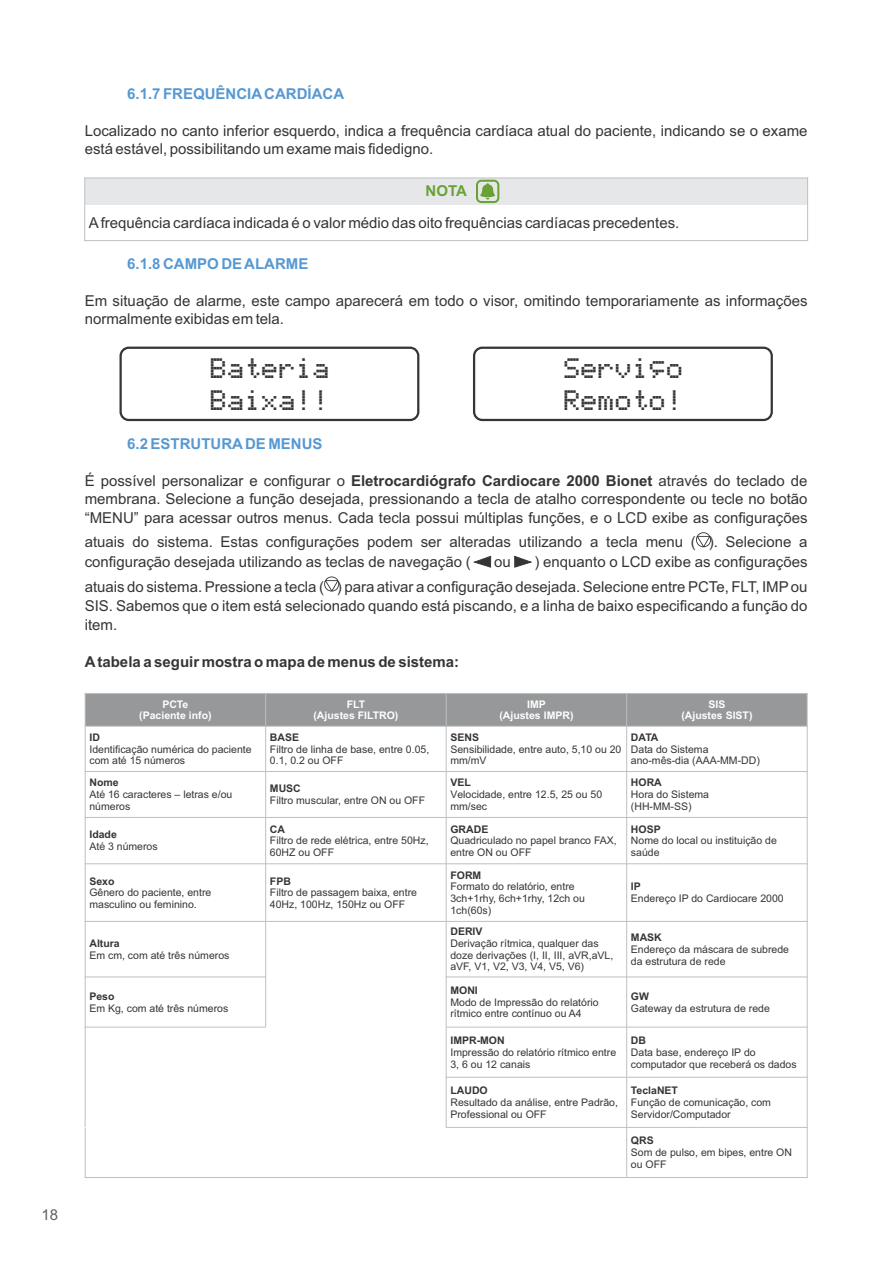
<style>
.page{position:relative;width:893px;height:1263px;background:#fff}
.page>*{position:absolute;margin:0;border:0;box-sizing:border-box;transform-origin:0 0}
.t1{font:28.5px/31.7px "LED Calculator";color:#373435}
.t2{font:15px/18.5px "Arial";color:#373435}
.t3{font:700 15px "Arial";color:#5698d2}
.t4{font:700 15px "Arial";color:#373435}
.t5{font:700 15px "Arial";color:#68a235}
.t6{font:15px "Arial";color:#606062}
.t7{font:10.5px/11.7px "Arial";color:#373435}
.t8{font:700 10.5px "Arial";color:#373435}
.t9{font:700 10.5px/11.7px "Arial";color:#fefefe;text-align:center}
.s1{font-weight:700}
</style>
<div class="page">
<div style="left:85px;top:178px;width:723px;height:26px;background:#e6e7e8"></div>
<hr style="left:84px;top:178px;width:1px;height:63px;background:#bdbfc1">
<hr style="left:807px;top:178px;width:1px;height:63px;background:#bdbfc1">
<hr style="left:84px;top:240px;width:724px;height:1px;background:#bdbfc1">
<hr style="left:84px;top:178px;width:724px;height:1px;background:#bdbfc1">
<svg style="left:476px;top:180px;width:23px;height:23px"></svg>
<div style="left:119px;top:347px;width:300px;height:74px;border:2px solid #373435;border-radius:8px"></div>
<div style="left:473px;top:347px;width:300px;height:74px;border:2px solid #373435;border-radius:8px"></div>
<svg style="left:696px;top:532px;width:15px;height:15px"></svg>
<svg style="left:474px;top:556px;width:17px;height:11px"></svg>
<svg style="left:514px;top:556px;width:18px;height:11px"></svg>
<svg style="left:324px;top:576px;width:15px;height:15px"></svg>
<div style="left:85px;top:693px;width:181px;height:33px;background:#96989a"></div>
<div style="left:266px;top:693px;width:180px;height:33px;background:#96989a"></div>
<div style="left:446px;top:693px;width:181px;height:33px;background:#96989a"></div>
<div style="left:627px;top:693px;width:180px;height:33px;background:#96989a"></div>
<hr style="left:85px;top:693px;width:1px;height:485px;background:#bdbfc1">
<hr style="left:265px;top:693px;width:1px;height:334px;background:#bdbfc1">
<hr style="left:446px;top:693px;width:1px;height:435px;background:#bdbfc1">
<hr style="left:626px;top:693px;width:1px;height:485px;background:#bdbfc1">
<hr style="left:807px;top:693px;width:1px;height:485px;background:#bdbfc1">
<hr style="left:85px;top:1177px;width:723px;height:1px;background:#bdbfc1">
<hr style="left:85px;top:1127px;width:362px;height:1px;background:#fefefe">
<hr style="left:446px;top:1127px;width:362px;height:1px;background:#bdbfc1">
<hr style="left:446px;top:1077px;width:362px;height:1px;background:#bdbfc1">
<hr style="left:85px;top:1027px;width:181px;height:1px;background:#bdbfc1">
<hr style="left:265px;top:1027px;width:182px;height:1px;background:#fefefe">
<hr style="left:446px;top:1027px;width:362px;height:1px;background:#bdbfc1">
<hr style="left:85px;top:976px;width:181px;height:1px;background:#bdbfc1">
<hr style="left:446px;top:976px;width:362px;height:1px;background:#bdbfc1">
<hr style="left:85px;top:921px;width:723px;height:1px;background:#bdbfc1">
<hr style="left:85px;top:863px;width:723px;height:1px;background:#bdbfc1">
<hr style="left:85px;top:817px;width:723px;height:1px;background:#bdbfc1">
<hr style="left:85px;top:771px;width:723px;height:1px;background:#bdbfc1">
<hr style="left:85px;top:726px;width:723px;height:1px;background:#bdbfc1">
<hr style="left:85px;top:693px;width:723px;height:1px;background:#bdbfc1">
<h2 class="t6" style="left:42px;top:1209px;width:18px">18</h2>
<h2 class="t3" style="left:127px;top:88px;width:218px">6.1.7 FREQUÊNCIACARDÍACA</h2>
<h2 class="t2" style="left:85px;top:122px;width:724px">Localizado no canto inferior esquerdo, indica a frequência cardíaca atual do paciente, indicando se o exame está estável, possibilitando um exame mais fidedigno.</h2>
<h2 class="t5" style="left:425px;top:185px;width:43px">NOTA</h2>
<h2 class="t2" style="left:89px;top:215px;width:592px">Afrequência cardíaca indicada é o valor médio das oito frequências cardíacas precedentes.</h2>
<h2 class="t3" style="left:127px;top:258px;width:183px">6.1.8 CAMPO DE ALARME</h2>
<h2 class="t2" style="left:85px;top:293px;width:724px">Em situação de alarme, este campo aparecerá em todo o visor, omitindo temporariamente as informações normalmente exibidas em tela.</h2>
<h1 class="t1" style="left:210px;top:355px;width:121px">Bateria<br>Baixa!!</h1>
<h1 class="t1" style="left:563px;top:355px;width:121px">Serviço<br>Remoto!</h1>
<h2 class="t3" style="left:127px;top:438px;width:197px">6.2 ESTRUTURADE MENUS</h2>
<p class="t2" style="left:85px;top:473px;width:724px;text-align:justify">É possível personalizar e configurar o <span class="s1">Eletrocardiógrafo Cardiocare 2000 Bionet</span> através do teclado de membrana. Selecione a função desejada, pressionando a tecla de atalho correspondente ou tecle no botão “MENU” para acessar outros menus. Cada tecla possui múltiplas funções, e o LCD exibe as configurações</p>
<h2 class="t2" style="left:85px;top:533px;width:724px;line-height:19.8px">atuais do sistema. Estas configurações podem ser alteradas utilizando a tecla menu ( ). Selecione a configuração desejada utilizando as teclas de navegação (</h2>
<h2 class="t2" style="left:85px;top:551px;width:724px;line-height:24.5px;text-align:right">) enquanto o LCD exibe as configurações<br>atuais do sistema. Pressione a tecla ( ) para ativar a configuração desejada. Selecione entre PCTe, FLT, IMPou</h2>
<h2 class="t2" style="left:85px;top:598px;width:724px">SIS. Sabemos que o item está selecionado quando está piscando, e a linha de baixo especificando a função do item.</h2>
<h2 class="t4" style="left:85px;top:656px;width:376px">Atabela a seguir mostra o mapa de menus de sistema:</h2>
<p class="t9" style="left:139px;top:699px;width:74px">PCTe (Paciente info)</p>
<p class="t9" style="left:313px;top:699px;width:86px">FLT<br>(Ajustes FILTRO)</p>
<p class="t9" style="left:499px;top:699px;width:76px">IMP<br>(Ajustes IMPR)</p>
<p class="t9" style="left:681px;top:699px;width:73px">SIS<br>(Ajustes SIST)</p>
<p class="t8" style="left:89px;top:733px;width:12px">ID</p>
<p class="t7" style="left:89px;top:744px;width:164px">Identificação numérica do paciente com até 15 números</p>
<h2 class="t2" style="left:494px;top:554px;width:18px">ou</h2>
<p class="t8" style="left:450px;top:733px;width:30px">SENS</p>
<p class="t7" style="left:450px;top:744px;width:173px">Sensibilidade, entre auto, 5,10 ou 20 mm/mV</p>
<p class="t8" style="left:270px;top:733px;width:31px">BASE</p>
<p class="t7" style="left:270px;top:744px;width:161px">Filtro de linha de base, entre 0.05,<br>0.1, 0.2 ou OFF</p>
<p class="t8" style="left:631px;top:733px;width:29px">DATA</p>
<p class="t7" style="left:631px;top:744px;width:130px">Data do Sistema ano-mês-dia (AAA-MM-DD)</p>
<p class="t8" style="left:89px;top:779px;width:31px">Nome</p>
<p class="t7" style="left:89px;top:789px;width:144px">Até 16 caracteres – letras e/ou números</p>
<p class="t8" style="left:89px;top:831px;width:29px">Idade</p>
<p class="t7" style="left:89px;top:841px;width:70px">Até 3 números</p>
<p class="t8" style="left:89px;top:877px;width:27px">Sexo</p>
<p class="t7" style="left:89px;top:888px;width:123px">Gênero do paciente, entre masculino ou feminino.</p>
<p class="t8" style="left:89px;top:939px;width:32px">Altura</p>
<p class="t7" style="left:89px;top:950px;width:142px">Em cm, com até três números</p>
<p class="t8" style="left:89px;top:992px;width:27px">Peso</p>
<p class="t7" style="left:89px;top:1003px;width:140px">Em Kg, com até três números</p>
<p class="t8" style="left:270px;top:785px;width:32px">MUSC</p>
<p class="t7" style="left:270px;top:795px;width:157px">Filtro muscular, entre ON ou OFF</p>
<p class="t8" style="left:270px;top:825px;width:17px">CA</p>
<p class="t7" style="left:270px;top:836px;width:160px">Filtro de rede elétrica, entre 50Hz,<br>60HZ ou OFF</p>
<p class="t8" style="left:270px;top:877px;width:22px">FPB</p>
<p class="t7" style="left:270px;top:888px;width:149px">Filtro de passagem baixa, entre<br>40Hz, 100Hz, 150Hz ou OFF</p>
<p class="t8" style="left:450px;top:779px;width:22px">VEL</p>
<p class="t7" style="left:450px;top:789px;width:153px">Velocidade, entre 12.5, 25 ou 50 mm/sec</p>
<p class="t8" style="left:450px;top:825px;width:39px">GRADE</p>
<p class="t7" style="left:450px;top:836px;width:168px">Quadriculado no papel branco FAX, entre ON ou OFF</p>
<p class="t8" style="left:631px;top:779px;width:32px">HORA</p>
<p class="t7" style="left:631px;top:789px;width:80px">Hora do Sistema (HH-MM-SS)</p>
<p class="t8" style="left:631px;top:825px;width:31px">HOSP</p>
<p class="t7" style="left:631px;top:836px;width:147px">Nome do local ou instituição de saúde</p>
<p class="t8" style="left:450px;top:871px;width:32px">FORM</p>
<p class="t7" style="left:450px;top:882px;width:136px">Formato do relatório, entre<br>3ch+1rhy, 6ch+1rhy, 12ch ou<br>1ch(60s)</p>
<p class="t8" style="left:631px;top:883px;width:11px">IP</p>
<p class="t7" style="left:631px;top:893px;width:154px">Endereço IP do Cardiocare 2000</p>
<p class="t8" style="left:450px;top:927px;width:34px">DERIV</p>
<p class="t7" style="left:450px;top:938px;width:164px">Derivação rítmica, qualquer das doze derivações (I, II, III, aVR,aVL, aVF, V1, V2, V3, V4, V5, V6)</p>
<p class="t8" style="left:631px;top:933px;width:32px">MASK</p>
<p class="t7" style="left:631px;top:944px;width:160px">Endereço da máscara de subrede da estrutura de rede</p>
<p class="t8" style="left:450px;top:986px;width:29px">MONI</p>
<p class="t7" style="left:450px;top:997px;width:150px">Modo de Impressão do relatório rítmico entre contínuo ou A4</p>
<p class="t8" style="left:631px;top:992px;width:20px">GW</p>
<p class="t7" style="left:631px;top:1003px;width:140px">Gateway da estrutura de rede</p>
<p class="t8" style="left:450px;top:1036px;width:56px">IMPR-MON</p>
<p class="t7" style="left:450px;top:1047px;width:167px">Impressão do relatório rítmico entre<br>3, 6 ou 12 canais</p>
<p class="t8" style="left:631px;top:1036px;width:17px">DB</p>
<p class="t7" style="left:631px;top:1047px;width:167px">Data base, endereço IP do computador que receberá os dados</p>
<p class="t8" style="left:450px;top:1086px;width:39px">LAUDO</p>
<p class="t7" style="left:450px;top:1097px;width:169px">Resultado da análise, entre Padrão,<br>Professional ou OFF</p>
<p class="t8" style="left:631px;top:1086px;width:49px">TeclaNET</p>
<p class="t7" style="left:631px;top:1097px;width:142px">Função de comunicação, com<br>Servidor/Computador</p>
<p class="t8" style="left:631px;top:1137px;width:24px">QRS</p>
<p class="t7" style="left:631px;top:1147px;width:163px">Som de pulso, em bipes, entre ON ou OFF</p>
</div>
